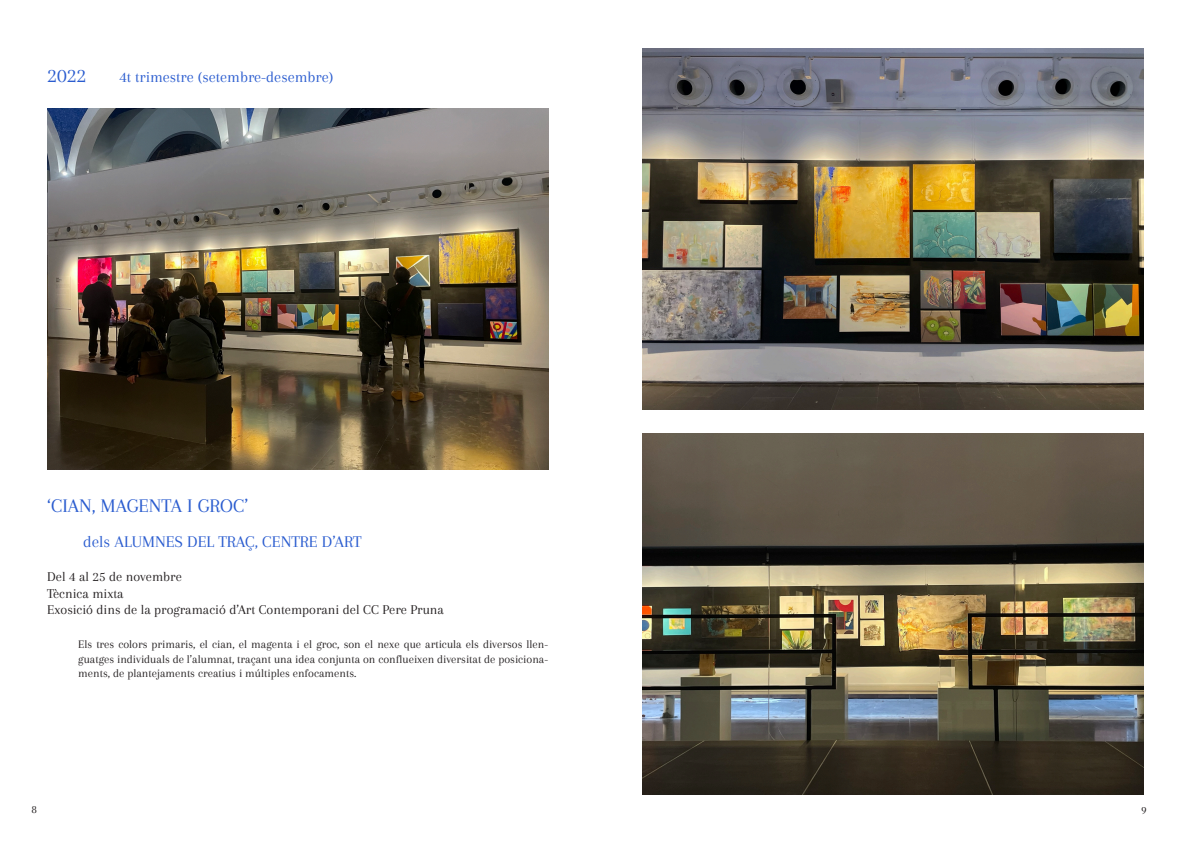
<style>
.page{position:relative;width:1191px;height:842px;background:#fff}
.page>*{position:absolute;margin:0;border:0;box-sizing:border-box;transform-origin:0 0}
.t1{font:21px "Arapey";color:#2a5ccf}
.t2{font:20px "Arapey";color:#2a5ccf}
.t3{font:17px "Arapey";color:#2a5ccf}
.t4{font:16px "Arapey";color:#2a5ccf}
.t5{font:14px "Arapey";color:#231f20}
.t6{font:12px/14.4px "Arapey";color:#231f20;text-align:justify}
</style>
<div class="page">
<img style="left:47px;top:109px;width:501px;height:361px">
<img style="left:643px;top:434px;width:500px;height:361px">
<img style="left:643px;top:48px;width:500px;height:361px">
<p class="t1" style="left:47px;top:64px;width:40px">2022</p>
<p class="t4" style="left:119px;top:68px;width:215px">4t trimestre (setembre-desembre)</p>
<p class="t2" style="left:47px;top:495px;width:202px">‘CIAN, MAGENTA I GROC’</p>
<p class="t3" style="left:83px;top:532px;width:280px">dels ALUMNES DEL TRAÇ, CENTRE D’ART</p>
<p class="t5" style="left:47px;top:568px;width:136px">Del 4 al 25 de novembre</p>
<p class="t5" style="left:47px;top:585px;width:78px">Tècnica mixta</p>
<p class="t5" style="left:47px;top:602px;width:398px">Exosició dins de la programació d’Art Contemporani del CC Pere Pruna</p>
<p class="t6" style="left:78px;top:637px;width:471px">Els tres colors primaris, el cian, el magenta i el groc, son el nexe que articula els diversos llen&shy;guatges individuals de l’alumnat, traçant una idea conjunta on conflueixen diversitat de posiciona&shy;ments, de plantejaments creatius i múltiples enfocaments.</p>
<p class="t6" style="left:31px;top:802px;width:7px">8</p>
<p class="t6" style="left:1141px;top:803px;width:7px">9</p>
</div>
